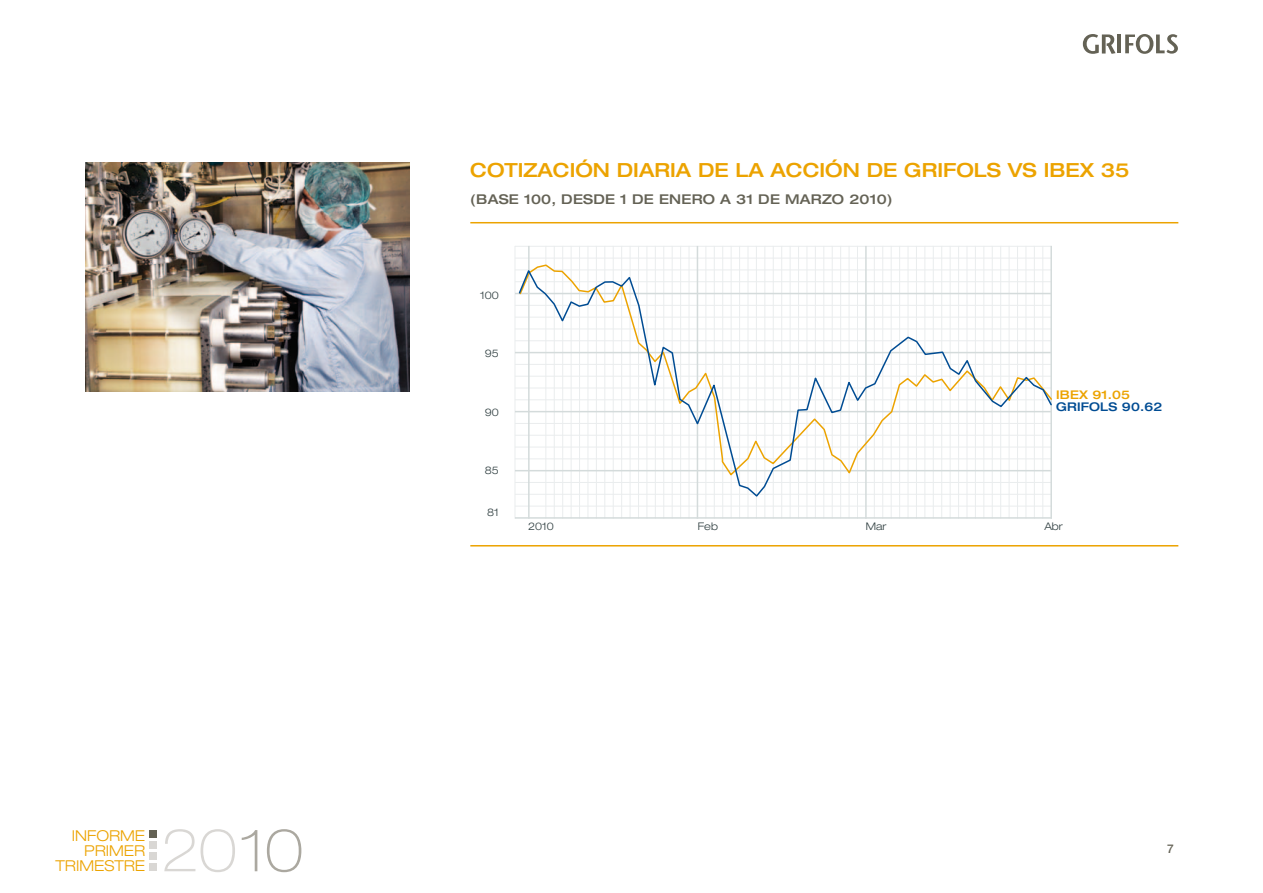
<style>
.page{position:relative;width:1263px;height:893px;background:#fff}
.page>*{position:absolute;margin:0;border:0;box-sizing:border-box;transform-origin:0 0}
.t1{font:100 expanded 58.5px "Helvetica Neue";color:#d9d7d4}
.t2{font:500 expanded 19.5px "Helvetica Neue";color:#eca300}
.t3{font:300 expanded 15px/15.3px "Helvetica Neue";color:#eca300;text-align:right}
.t4{font:500 expanded 13.5px "Helvetica Neue";letter-spacing:.015em;color:#646255}
.t5{font:500 expanded 12px "Helvetica Neue";letter-spacing:.015em;color:#004c93}
.t6{font:500 expanded 12px "Helvetica Neue";letter-spacing:.015em;color:#eca300}
.t7{font:500 12px "Helvetica Neue";color:#646255}
.t8{font:300 expanded 10.5px "Helvetica Neue";color:#303f41}
.s1{color:#aba8a0}
</style>
<div class="page">
<svg style="left:1083px;top:34px;width:32px;height:20px"></svg>
<hr style="left:1117px;top:35px;width:4px;height:18px;background:#646255">
<svg style="left:1125px;top:34px;width:53px;height:20px"></svg>
<div style="left:149px;top:863px;width:8px;height:8px;background:#d9d7d4"></div>
<div style="left:149px;top:841px;width:8px;height:8px;background:#d9d7d4"></div>
<div style="left:149px;top:852px;width:8px;height:8px;background:#d9d7d4"></div>
<div style="left:149px;top:830px;width:8px;height:8px;background:#646255"></div>
<hr style="left:470px;top:222px;width:708px;height:1px;background:#eca300">
<hr style="left:470px;top:545px;width:708px;height:1px;background:#eca300">
<img style="left:85px;top:162px;width:324px;height:229px">
<hr style="left:515px;top:423px;width:537px;height:1px;background:#eaedee">
<hr style="left:515px;top:376px;width:537px;height:1px;background:#eaedee">
<hr style="left:515px;top:329px;width:537px;height:1px;background:#eaedee">
<hr style="left:515px;top:281px;width:537px;height:1px;background:#eaedee">
<hr style="left:515px;top:506px;width:537px;height:1px;background:#eaedee">
<hr style="left:515px;top:458px;width:537px;height:1px;background:#eaedee">
<hr style="left:515px;top:364px;width:537px;height:1px;background:#eaedee">
<hr style="left:515px;top:317px;width:537px;height:1px;background:#eaedee">
<hr style="left:515px;top:270px;width:537px;height:1px;background:#eaedee">
<hr style="left:515px;top:494px;width:537px;height:1px;background:#eaedee">
<hr style="left:515px;top:447px;width:537px;height:1px;background:#eaedee">
<hr style="left:515px;top:399px;width:537px;height:1px;background:#eaedee">
<hr style="left:515px;top:305px;width:537px;height:1px;background:#eaedee">
<hr style="left:515px;top:258px;width:537px;height:1px;background:#eaedee">
<hr style="left:515px;top:482px;width:537px;height:1px;background:#eaedee">
<hr style="left:515px;top:435px;width:537px;height:1px;background:#eaedee">
<hr style="left:515px;top:388px;width:537px;height:1px;background:#eaedee">
<hr style="left:515px;top:340px;width:537px;height:1px;background:#eaedee">
<hr style="left:515px;top:246px;width:537px;height:1px;background:#eaedee">
<hr style="left:515px;top:246px;width:1px;height:273px;background:#eaedee">
<hr style="left:545px;top:246px;width:1px;height:273px;background:#eaedee">
<hr style="left:646px;top:246px;width:1px;height:273px;background:#eaedee">
<hr style="left:748px;top:246px;width:1px;height:273px;background:#eaedee">
<hr style="left:849px;top:246px;width:1px;height:273px;background:#eaedee">
<hr style="left:950px;top:246px;width:1px;height:273px;background:#eaedee">
<hr style="left:579px;top:246px;width:1px;height:273px;background:#eaedee">
<hr style="left:680px;top:246px;width:1px;height:273px;background:#eaedee">
<hr style="left:781px;top:246px;width:1px;height:273px;background:#eaedee">
<hr style="left:882px;top:246px;width:1px;height:273px;background:#eaedee">
<hr style="left:983px;top:246px;width:1px;height:273px;background:#eaedee">
<hr style="left:613px;top:246px;width:1px;height:273px;background:#eaedee">
<hr style="left:714px;top:246px;width:1px;height:273px;background:#eaedee">
<hr style="left:815px;top:246px;width:1px;height:273px;background:#eaedee">
<hr style="left:916px;top:246px;width:1px;height:273px;background:#eaedee">
<hr style="left:1017px;top:246px;width:1px;height:273px;background:#eaedee">
<hr style="left:562px;top:246px;width:1px;height:273px;background:#eaedee">
<hr style="left:663px;top:246px;width:1px;height:273px;background:#eaedee">
<hr style="left:764px;top:246px;width:1px;height:273px;background:#eaedee">
<hr style="left:967px;top:246px;width:1px;height:273px;background:#eaedee">
<hr style="left:596px;top:246px;width:1px;height:273px;background:#eaedee">
<hr style="left:798px;top:246px;width:1px;height:273px;background:#eaedee">
<hr style="left:899px;top:246px;width:1px;height:273px;background:#eaedee">
<hr style="left:1000px;top:246px;width:1px;height:273px;background:#eaedee">
<hr style="left:630px;top:246px;width:1px;height:273px;background:#eaedee">
<hr style="left:731px;top:246px;width:1px;height:273px;background:#eaedee">
<hr style="left:832px;top:246px;width:1px;height:273px;background:#eaedee">
<hr style="left:933px;top:246px;width:1px;height:273px;background:#eaedee">
<hr style="left:1034px;top:246px;width:1px;height:273px;background:#eaedee">
<hr style="left:554px;top:246px;width:1px;height:273px;background:#eaedee">
<hr style="left:655px;top:246px;width:1px;height:273px;background:#eaedee">
<hr style="left:756px;top:246px;width:1px;height:273px;background:#eaedee">
<hr style="left:857px;top:246px;width:1px;height:273px;background:#eaedee">
<hr style="left:958px;top:246px;width:1px;height:273px;background:#eaedee">
<hr style="left:588px;top:246px;width:1px;height:273px;background:#eaedee">
<hr style="left:689px;top:246px;width:1px;height:273px;background:#eaedee">
<hr style="left:790px;top:246px;width:1px;height:273px;background:#eaedee">
<hr style="left:891px;top:246px;width:1px;height:273px;background:#eaedee">
<hr style="left:992px;top:246px;width:1px;height:273px;background:#eaedee">
<hr style="left:621px;top:246px;width:1px;height:273px;background:#eaedee">
<hr style="left:722px;top:246px;width:1px;height:273px;background:#eaedee">
<hr style="left:823px;top:246px;width:1px;height:273px;background:#eaedee">
<hr style="left:924px;top:246px;width:1px;height:273px;background:#eaedee">
<hr style="left:1025px;top:246px;width:1px;height:273px;background:#eaedee">
<hr style="left:571px;top:246px;width:1px;height:273px;background:#eaedee">
<hr style="left:672px;top:246px;width:1px;height:273px;background:#eaedee">
<hr style="left:773px;top:246px;width:1px;height:273px;background:#eaedee">
<hr style="left:874px;top:246px;width:1px;height:273px;background:#eaedee">
<hr style="left:975px;top:246px;width:1px;height:273px;background:#eaedee">
<hr style="left:604px;top:246px;width:1px;height:273px;background:#eaedee">
<hr style="left:705px;top:246px;width:1px;height:273px;background:#eaedee">
<hr style="left:806px;top:246px;width:1px;height:273px;background:#eaedee">
<hr style="left:908px;top:246px;width:1px;height:273px;background:#eaedee">
<hr style="left:1009px;top:246px;width:1px;height:273px;background:#eaedee">
<hr style="left:638px;top:246px;width:1px;height:273px;background:#eaedee">
<hr style="left:739px;top:246px;width:1px;height:273px;background:#eaedee">
<hr style="left:840px;top:246px;width:1px;height:273px;background:#eaedee">
<hr style="left:941px;top:246px;width:1px;height:273px;background:#eaedee">
<hr style="left:1042px;top:246px;width:1px;height:273px;background:#eaedee">
<hr style="left:515px;top:517px;width:537px;height:2px;background:#d4dbdb">
<hr style="left:515px;top:470px;width:537px;height:1px;background:#d4dbdb">
<hr style="left:515px;top:411px;width:537px;height:1px;background:#d4dbdb">
<hr style="left:515px;top:352px;width:537px;height:1px;background:#d4dbdb">
<hr style="left:515px;top:293px;width:537px;height:1px;background:#d4dbdb">
<hr style="left:528px;top:246px;width:2px;height:273px;background:#d4dbdb">
<hr style="left:865px;top:246px;width:2px;height:273px;background:#d4dbdb">
<hr style="left:697px;top:246px;width:1px;height:273px;background:#d4dbdb">
<hr style="left:1050px;top:246px;width:2px;height:273px;background:#d4dbdb">
<svg style="left:518px;top:267px;width:534px;height:231px"></svg>
<p class="t3" style="left:56px;top:828px;width:91px">INFORME<br>PRIMER<br>TRIMESTRE</p>
<h1 class="t1" style="left:161px;top:816px;width:144px">20<span class="s1">10</span></h1>
<p class="t2" style="left:470px;top:158px;width:661px">COTIZACIÓN DIARIA DE LA ACCIÓN DE GRIFOLS VS IBEX 35</p>
<p class="t4" style="left:470px;top:191px;width:424px">(BASE 100, DESDE 1 DE ENERO A 31 DE MARZO 2010)</p>
<p class="t8" style="left:480px;top:289px;width:20px">100</p>
<p class="t8" style="left:485px;top:347px;width:16px">95</p>
<p class="t8" style="left:485px;top:406px;width:16px">90</p>
<p class="t8" style="left:485px;top:464px;width:16px">85</p>
<p class="t8" style="left:487px;top:506px;width:13px">81</p>
<p class="t6" style="left:1056px;top:387px;width:76px">IBEX 91.05</p>
<p class="t5" style="left:1056px;top:399px;width:108px">GRIFOLS 90.62</p>
<p class="t8" style="left:528px;top:520px;width:27px">2010</p>
<p class="t8" style="left:698px;top:520px;width:22px">FEB</p>
<p class="t8" style="left:866px;top:520px;width:22px">MAR</p>
<p class="t8" style="left:1044px;top:520px;width:20px">ABR</p>
<p class="t7" style="left:1167px;top:842px;width:8px">7</p>
</div>
